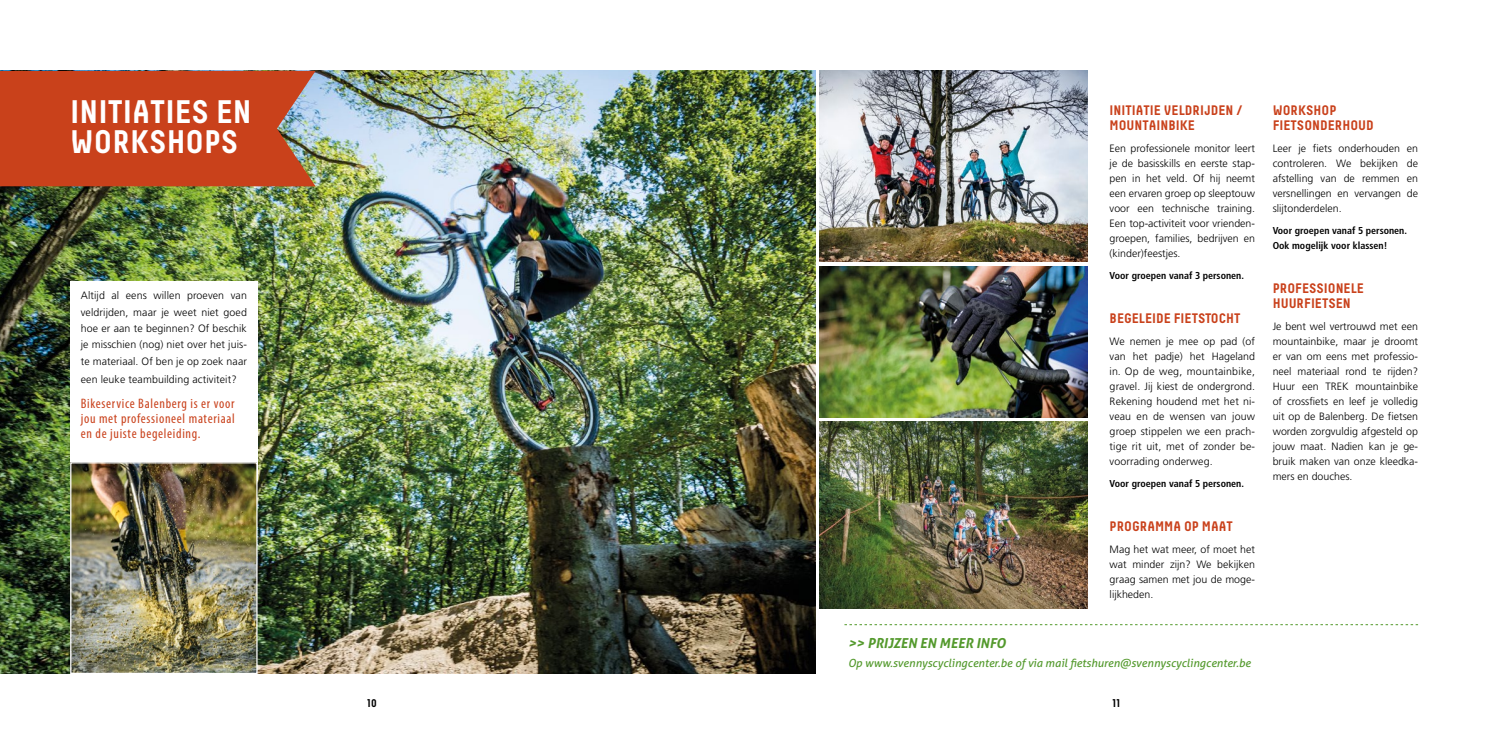
<style>
.page{position:relative;width:1489px;height:745px;background:#fff}
.page>*{position:absolute;margin:0;border:0;box-sizing:border-box;transform-origin:0 0}
.t1{font:700 32.5px/30px "Decima";color:#fff}
.t2{font:700 13.75px/15px "Decima";color:#c9411b}
.t3{font:condensed 13.75px/15px "Myriad Pro";letter-spacing:.05em;color:#c9411b;text-align:justify}
.t4{font:italic 700 13.75px "Aller";color:#53992c}
.t5{font:italic 11.25px "Aller";color:#53992c}
.t6{font:700 11.25px "Decima";color:#000}
.t7{font:300 10.62px/15px "Frutiger LT Pro";color:#000;text-align:justify}
.t8{font:700 condensed 10px/15px "Frutiger LT Pro";color:#000}
</style>
<div class="page">
<img style="left:819px;top:71px;width:268px;height:190px">
<img style="left:819px;top:421px;width:268px;height:187px">
<img style="left:819px;top:266px;width:268px;height:151px">
<img style="left:0;top:71px;width:815px;height:602px">
<div style="left:0;top:71px;width:315px;height:115px;background:#c9411b"></div>
<div style="left:70px;top:281px;width:187px;height:199px;background:#fff"></div>
<img style="left:72px;top:464px;width:183px;height:207px">
<div style="left:70px;top:462px;width:187px;height:211px;border:1px solid #fff"></div>
<svg style="left:844px;top:624px;width:573px;height:1px"></svg>
<h1 class="t1" style="left:70px;top:96px;width:183px">INITIATIES EN<br>WORKSHOPS</h1>
<p class="t7" style="left:81px;top:287px;width:168px;line-height:16.2px">Altijd al eens willen proeven van veldrijden, maar je weet niet goed hoe er aan te beginnen? Of beschik je misschien (nog) niet over het juis&shy;te materiaal. Of ben je op zoek naar</p>
<p class="t7" style="left:81px;top:371px;width:157px">een leuke teambuilding activiteit?</p>
<p class="t3" style="left:81px;top:396px;width:155px">Bikeservice Balenberg is er voor jou met professioneel materiaal en de juiste begeleiding.</p>
<p class="t2" style="left:1109px;top:102px;width:134px">INITIATIE VELDRIJDEN /<br>MOUNTAINBIKE</p>
<p class="t7" style="left:1109px;top:141px;width:147px">Een professionele monitor leert je de basisskills en eerste stap&shy;pen in het veld. Of hij neemt een ervaren groep op sleeptouw voor een technische training.<br>Een top-activiteit voor vrienden&shy;groepen, families, bedrijven en (kinder)feestjes.</p>
<p class="t8" style="left:1109px;top:268px;width:136px">Voor groepen vanaf 3 personen.</p>
<p class="t2" style="left:1109px;top:310px;width:132px">BEGELEIDE FIETSTOCHT</p>
<p class="t7" style="left:1109px;top:333px;width:147px">We nemen je mee op pad (of van het padje) het Hageland in. Op de weg, mountainbike, gravel. Jij kiest de ondergrond.<br>Rekening houdend met het ni&shy;veau en de wensen van jouw groep stippelen we een prach&shy;tige rit uit, met of zonder be&shy;voorrading onderweg.</p>
<p class="t8" style="left:1109px;top:476px;width:136px">Voor groepen vanaf 5 personen.</p>
<p class="t2" style="left:1109px;top:517px;width:125px">PROGRAMMA OP MAAT</p>
<p class="t7" style="left:1109px;top:541px;width:147px">Mag het wat meer, of moet het wat minder zijn? We bekijken graag samen met jou de moge&shy;lijkheden.</p>
<p class="t4" style="left:848px;top:634px;width:159px">&gt;&gt; PRIJZEN EN MEER INFO</p>
<p class="t5" style="left:848px;top:655px;width:404px">Op www.svennyscyclingcenter.be of via mail fietshuren@svennyscyclingcenter.be</p>
<p class="t6" style="left:367px;top:696px;width:11px">10</p>
<p class="t6" style="left:1112px;top:696px;width:9px">11</p>
<p class="t2" style="left:1272px;top:102px;width:103px">WORKSHOP<br>FIETSONDERHOUD</p>
<p class="t7" style="left:1272px;top:141px;width:147px">Leer je fiets onderhouden en controleren. We bekijken de afstelling van de remmen en versnellingen en vervangen de slijtonderdelen.</p>
<p class="t8" style="left:1272px;top:223px;width:136px">Voor groepen vanaf 5 personen.<br>Ook mogelijk voor klassen!</p>
<p class="t2" style="left:1272px;top:280px;width:93px">PROFESSIONELE<br>HUURFIETSEN</p>
<p class="t7" style="left:1272px;top:318px;width:147px">Je bent wel vertrouwd met een mountainbike, maar je droomt er van om eens met professio&shy;neel materiaal rond te rijden?<br>Huur een TREK mountainbike of crossfiets en leef je volledig uit op de Balenberg. De fietsen worden zorgvuldig afgesteld op jouw maat. Nadien kan je ge&shy;bruik maken van onze kleedka&shy;mers en douches.</p>
</div>
